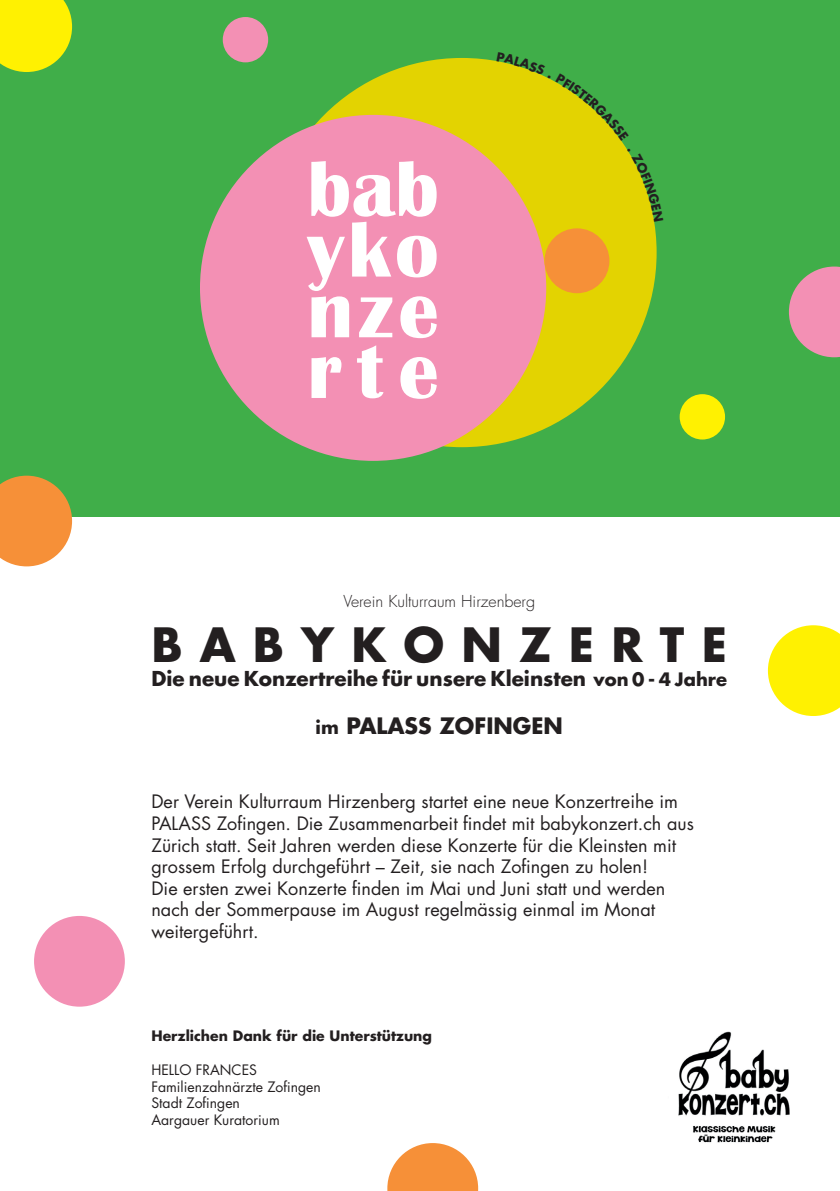
<style>
.page{position:relative;width:840px;height:1191px;background:#fff}
.page>*{position:absolute;margin:0;border:0;box-sizing:border-box;transform-origin:0 0}
.t1{font:700 81px/60.6px "Britannic";letter-spacing:.055em;color:#fff;text-align:justify}
.t2{font:700 46px "Futura Std";letter-spacing:.375em;color:#231f20}
.t3{font:700 22px "Futura Std";color:#231f20}
.t4{font:700 20px "Futura Std";color:#231f20}
.t5{font:18px/21.6px "Futura Std";color:#231f20}
.t6{font:300 16px "Futura Std";color:#231f20}
.t7{font:14px/16.8px "Futura Std";color:#231f20}
.t8{font:700 14px "Futura Std";color:#231f20}
.s1{font-size:18px}
</style>
<div class="page">
<div style="left:0;top:0;width:839px;height:516px;background:#40ae49"></div>
<div style="left:267px;top:58px;width:389px;height:389px;background:#e3d301;border-radius:50%"></div>
<div style="left:200px;top:115px;width:346px;height:346px;background:#f390b4;border-radius:50%"></div>
<div style="left:544px;top:228px;width:65px;height:65px;background:#f69038;border-radius:50%"></div>
<svg style="left:767px;top:625px;width:72px;height:91px"></svg>
<div style="left:679px;top:394px;width:45px;height:45px;background:#fff101;border-radius:50%"></div>
<div style="left:223px;top:17px;width:45px;height:45px;background:#f390b4;border-radius:50%"></div>
<svg style="left:0;top:475px;width:72px;height:91px;background:#e79a48"></svg>
<svg style="left:788px;top:266px;width:51px;height:91px"></svg>
<svg style="left:0;top:0;width:72px;height:72px;background:#e9e909"></svg>
<div style="left:34px;top:916px;width:91px;height:90px;background:#f390b4;border-radius:50%"></div>
<svg style="left:387px;top:1143px;width:91px;height:48px"></svg>
<img style="left:678px;top:1031px;width:112px;height:112px">
<svg style="left:497px;top:61px;width:125px;height:80px"></svg>
<svg style="left:626px;top:148px;width:28px;height:73px"></svg>
<h1 class="t1" style="left:307px;top:159px;width:133px">bab</h1>
<h1 class="t1" style="left:307px;top:220px;width:133px">yko nze rte</h1>
<p class="t6" style="left:343px;top:591px;width:193px">Verein Kulturraum Hirzenberg</p>
<h2 class="t2" style="left:151px;top:614px;width:576px">BABYKONZERTE</h2>
<p class="t4" style="left:151px;top:665px;width:577px">Die neue Konzertreihe für unsere Kleinsten <span class="s1">von 0 - 4 Jahre</span></p>
<p class="t3" style="left:315px;top:711px;width:249px"><span class="s1">im</span> PALASS ZOFINGEN</p>
<p class="t5" style="left:151px;top:791px;width:543px">Der Verein Kulturraum Hirzenberg startet eine neue Konzertreihe im PALASS Zofingen. Die Zusammenarbeit findet mit babykonzert.ch aus Zürich statt. Seit Jahren werden diese Konzerte für die Kleinsten mit grossem Erfolg durchgeführt – Zeit, sie nach Zofingen zu holen!<br>Die ersten zwei Konzerte finden im Mai und Juni statt und werden nach der Sommerpause im August regelmässig einmal im Monat weitergeführt.</p>
<p class="t8" style="left:151px;top:1026px;width:282px">Herzlichen Dank für die Unterstützung</p>
<p class="t7" style="left:151px;top:1061px;width:171px">HELLO FRANCES<br>Familienzahnärzte Zofingen<br>Stadt Zofingen<br>Aargauer Kuratorium</p>
</div>
